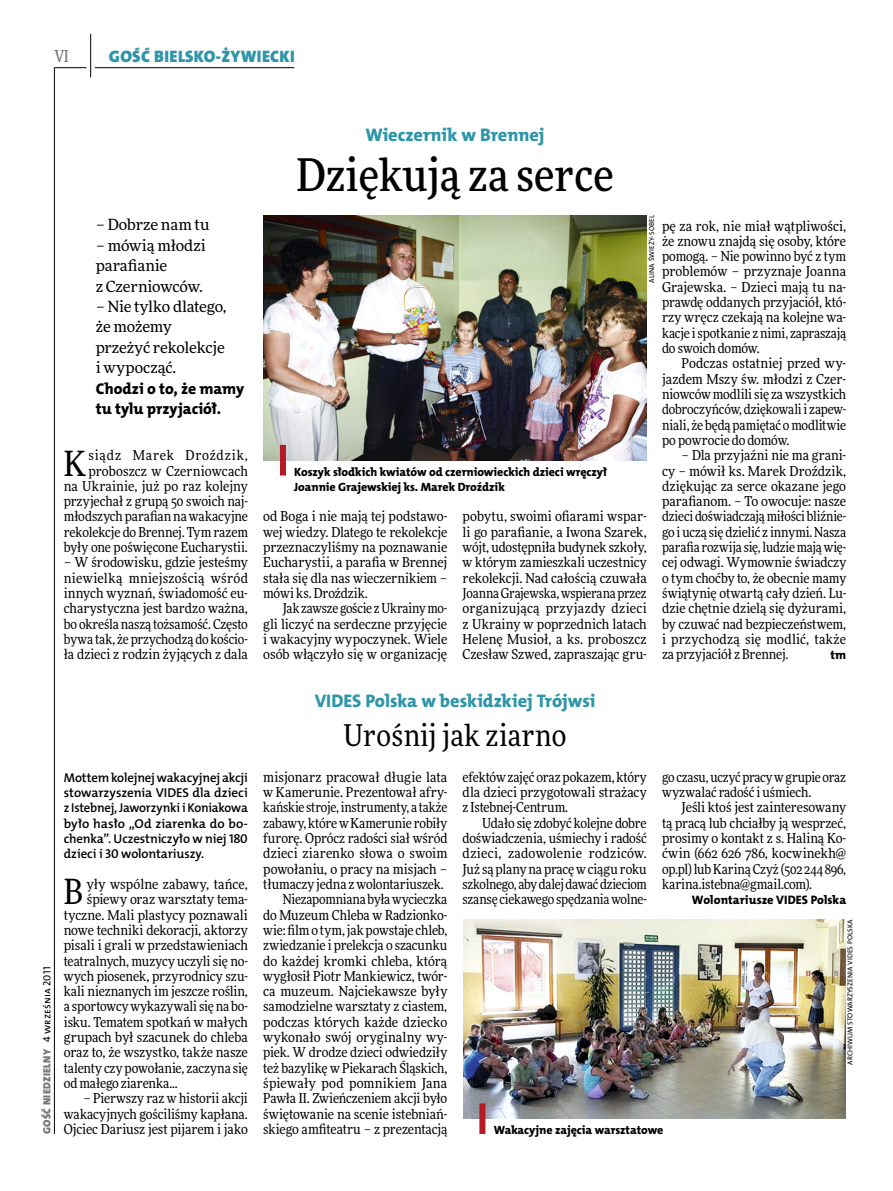
<style>
.page{position:relative;width:893px;height:1191px;background:#fff}
.page>*{position:absolute;margin:0;border:0;box-sizing:border-box;transform-origin:0 0}
.t1{font:500 45px "Freeday Narrow";color:#000}
.t2{font:34.8px "Freeday Narrow News";color:#000}
.t3{font:30px "Freeday Narrow News";letter-spacing:.01em;color:#000}
.t4{font:18.3px "The Mix HP8 Ex Bld";color:#2f95a8}
.t5{font:16.65px "The Mix HP9 Blk";letter-spacing:.02em;color:#2f95a8}
.t6{font:500 16.5px "Freeday Narrow";color:#777778;scale:.9 1}
.t7{font:15.75px/20.4px "The Mix HP8 Ex Bld";color:#000}
.t8{font:15.45px/20.4px "Freeday News";letter-spacing:-.01em;color:#000}
.t9{font:13.65px/15.3px "Freeday Narrow News";letter-spacing:-.005em;color:#000;text-align:justify}
.t10{font:12.9px/15.3px "The Mix HP6 Se Bld";letter-spacing:-.01em;color:#000;text-align:justify}
.t11{font:12.3px "The Mix HP8 Ex Bld";letter-spacing:.005em;color:#000}
.t12{font:12px/15.3px "The Mix HP8 Ex Bld";letter-spacing:-.005em;color:#000}
.t13{font:10.5px "The Mix HP9 Blk";letter-spacing:.025em;color:#777778}
.t14{font:7.2px "The Mix HP5 Plain";letter-spacing:.015em;color:#000}
.s1{font-family:"The Mix HP5 Plain";color:#000}
</style>
<div class="page">
<hr style="left:54px;top:67px;width:1px;height:1067px;background:#000">
<hr style="left:90px;top:34px;width:1px;height:43px;background:#000">
<hr style="left:54px;top:67px;width:32px;height:1px;background:#000">
<hr style="left:95px;top:67px;width:199px;height:1px;background:#000">
<img style="left:263px;top:215px;width:384px;height:245px">
<div style="left:280px;top:445px;width:6px;height:30px;background:#b51b24"></div>
<img style="left:463px;top:919px;width:383px;height:199px">
<div style="left:479px;top:1103px;width:6px;height:31px;background:#b51b24"></div>
<p class="t6" style="left:54px;top:46px;width:17px">VI</p>
<p class="t5" style="left:109px;top:46px;width:187px">GOŚĆ BIELSKO-ŻYWIECKI</p>
<p class="t8" style="left:96px;top:214px;width:115px">– Dobrze nam tu</p>
<p class="t8" style="left:96px;top:235px;width:112px">– mówią młodzi parafianie<br>z Czerniowców.</p>
<p class="t8" style="left:96px;top:296px;width:132px">– Nie tylko dlatego, że możemy przeżyć rekolekcje i wypocząć.</p>
<p class="t7" style="left:96px;top:378px;width:150px">Chodzi o to, że mamy tu tylu przyjaciół.</p>
<p class="t9" style="left:64px;top:447px;width:186px;text-align:right">siądz Marek Droździk, proboszcz w Czerniowcach<br>na Ukrainie, już po raz kolejny przyjechał z grupą 50 swoich naj&shy;młodszych parafian na wakacyjne rekolekcje do Brennej. Tym razem były one poświęcone Eucharystii.</p>
<p class="t9" style="left:64px;top:555px;width:186px">– W środowisku, gdzie jesteśmy niewielką mniejszością wśród innych wyznań, świadomość eu&shy;charystyczna jest bardzo ważna, bo określa naszą tożsamość. Często bywa tak, że przychodzą do kościo&shy;ła dzieci z rodzin żyjących z dala</p>
<h2 class="t2" style="left:64px;top:442px;width:24px">K</h2>
<p class="t13" style="left:40px;top:1134px;width:169px;rotate:-90deg">GOŚĆ NIEDZIELNY <span class="s1">4 września 2011</span></p>
<p class="t10" style="left:64px;top:770px;width:186px">Mottem kolejnej wakacyjnej akcji stowarzyszenia VIDES dla dzieci z Istebnej, Jaworzynki i Koniakowa było hasło „Od ziarenka do bo&shy;chenka”. Uczestniczyło w niej 180 dzieci i 30 wolontariuszy.</p>
<h2 class="t2" style="left:64px;top:870px;width:21px">B</h2>
<p class="t9" style="left:87px;top:876px;width:163px">yły wspólne zabawy, tańce,</p>
<p class="t9" style="left:87px;top:891px;width:163px">śpiewy oraz warsztaty tema-</p>
<p class="t9" style="left:64px;top:907px;width:186px">tyczne. Mali plastycy poznawali</p>
<p class="t9" style="left:64px;top:922px;width:186px">nowe techniki dekoracji, aktorzy</p>
<p class="t9" style="left:64px;top:937px;width:186px">pisali i grali w przedstawieniach</p>
<p class="t9" style="left:64px;top:953px;width:186px">teatralnych, muzycy uczyli się no-</p>
<p class="t9" style="left:64px;top:968px;width:186px">wych piosenek, przyrodnicy szu-</p>
<p class="t9" style="left:64px;top:983px;width:186px">kali nieznanych im jeszcze roślin,</p>
<p class="t9" style="left:64px;top:998px;width:186px">a sportowcy wykazywali się na bo-</p>
<p class="t9" style="left:64px;top:1014px;width:186px">isku. Tematem spotkań w małych</p>
<p class="t9" style="left:64px;top:1029px;width:186px">grupach był szacunek do chleba</p>
<p class="t9" style="left:64px;top:1044px;width:186px">oraz to, że wszystko, także nasze</p>
<p class="t9" style="left:64px;top:1060px;width:186px">talenty czy powołanie, zaczyna się</p>
<p class="t9" style="left:64px;top:1075px;width:116px">od małego ziarenka...</p>
<p class="t9" style="left:64px;top:1090px;width:186px;text-indent:20px">– Pierwszy raz w historii akcji wakacyjnych gościliśmy kapłana.<br>Ojciec Dariusz jest pijarem i jako</p>
<h3 class="t4" style="left:365px;top:123px;width:181px">Wieczernik w Brennej</h3>
<h1 class="t1" style="left:296px;top:147px;width:319px">Dziękują za serce</h1>
<p class="t14" style="left:647px;top:282px;width:69px;rotate:-90deg">Alina Świeży-Sobel</p>
<p class="t9" style="left:662px;top:218px;width:186px">pę za rok, nie miał wątpliwości, że znowu znajdą się osoby, które pomogą. – Nie powinno być z tym problemów – przyznaje Joanna Grajewska. – Dzieci mają tu na&shy;prawdę oddanych przyjaciół, któ&shy;rzy wręcz czekają na kolejne wa&shy;kacje i spotkanie z nimi, zapraszają do swoich domów.</p>
<p class="t9" style="left:662px;top:356px;width:186px;text-indent:20px">Podczas ostatniej przed wy&shy;jazdem Mszy św. młodzi z Czer&shy;niowców modlili się za wszystkich dobroczyńców, dziękowali i zapew&shy;niali, że będą pamiętać o modlitwie po powrocie do domów.</p>
<p class="t9" style="left:662px;top:447px;width:186px;text-indent:20px">– Dla przyjaźni nie ma grani&shy;cy – mówił ks. Marek Droździk, dziękując za serce okazane jego parafianom. – To owocuje: nasze dzieci doświadczają miłości bliźnie&shy;go i uczą się dzielić z innymi. Nasza parafia rozwija się, ludzie mają wię&shy;cej odwagi. Wymownie świadczy o tym choćby to, że obecnie mamy świątynię otwartą cały dzień. Lu&shy;dzie chętnie dzielą się dyżurami, by czuwać nad bezpieczeństwem, i przychodzą się modlić, także za przyjaciół z Brennej.</p>
<p class="t12" style="left:294px;top:464px;width:315px">Koszyk słodkich kwiatów od czerniowieckich dzieci wręczył<br>Joannie Grajewskiej ks. Marek Droździk</p>
<p class="t9" style="left:263px;top:509px;width:186px">od Boga i nie mają tej podstawo&shy;wej wiedzy. Dlatego te rekolekcje przeznaczyliśmy na poznawanie Eucharystii, a parafia w Brennej stała się dla nas wieczernikiem – mówi ks. Droździk.</p>
<p class="t9" style="left:263px;top:600px;width:186px;text-indent:20px">Jak zawsze goście z Ukrainy mo&shy;gli liczyć na serdeczne przyjęcie i wakacyjny wypoczynek. Wiele osób włączyło się w organizację</p>
<p class="t9" style="left:463px;top:509px;width:186px">pobytu, swoimi ofiarami wspar&shy;li go parafianie, a Iwona Szarek, wójt, udostępniła budynek szkoły, w którym zamieszkali uczestnicy rekolekcji. Nad całością czuwała Joanna Grajewska, wspierana przez organizującą przyjazdy dzieci z Ukrainy w poprzednich latach Helenę Musioł, a ks. proboszcz Czesław Szwed, zapraszając gru-</p>
<p class="t11" style="left:830px;top:647px;width:17px">tm</p>
<h3 class="t4" style="left:315px;top:689px;width:282px">VIDES Polska w beskidzkiej Trójwsi</h3>
<h3 class="t3" style="left:344px;top:717px;width:224px">Urośnij jak ziarno</h3>
<p class="t9" style="left:263px;top:769px;width:186px;text-align:right">misjonarz pracował długie lata w Kamerunie. Prezentował afry&shy;kańskie stroje, instrumenty, a także zabawy, które w Kamerunie robiły furorę. Oprócz radości siał wśród dzieci ziarenko słowa o swoim powołaniu, o pracy na misjach – tłumaczy jedna z wolontariuszek.<br>Niezapomniana była wycieczka<br>do Muzeum Chleba w Radzionko&shy;wie: film o tym, jak powstaje chleb, zwiedzanie i prelekcja o szacunku do każdej kromki chleba, którą wygłosił Piotr Mankiewicz, twór&shy;ca muzeum. Najciekawsze były samodzielne warsztaty z ciastem, podczas których każde dziecko wykonało swój oryginalny wy&shy;piek. W drodze dzieci odwiedziły też bazylikę w Piekarach Śląskich, śpiewały pod pomnikiem Jana<br>Pawła II. Zwieńczeniem akcji było świętowanie na scenie istebniań&shy;skiego amfiteatru – z prezentacją</p>
<p class="t9" style="left:463px;top:769px;width:186px">efektów zajęć oraz pokazem, który dla dzieci przygotowali strażacy z Istebnej-Centrum.</p>
<p class="t9" style="left:662px;top:769px;width:186px">go czasu, uczyć pracy w grupie oraz wyzwalać radość i uśmiech.</p>
<p class="t9" style="left:662px;top:799px;width:186px;text-indent:20px">Jeśli ktoś jest zainteresowany tą pracą lub chciałby ją wesprzeć, prosimy o kontakt z s. Haliną Ko&shy;ćwin (662 626 786, kocwinekh@ op.pl) lub Kariną Czyż (502 244 896, karina.istebna@gmail.com).</p>
<p class="t11" style="left:692px;top:892px;width:156px">Wolontariusze VIDES Polska</p>
<p class="t9" style="left:463px;top:815px;width:186px;text-indent:20px">Udało się zdobyć kolejne dobre doświadczenia, uśmiechy i radość dzieci, zadowolenie rodziców.<br>Już są plany na pracę w ciągu roku szkolnego, aby dalej dawać dzieciom szansę ciekawego spędzania wolne-</p>
<p class="t14" style="left:845px;top:1064px;width:146px;rotate:-90deg">archiwum Stowarzyszenia VI DES Polska</p>
<p class="t12" style="left:494px;top:1122px;width:171px">Wakacyjne zajęcia warsztatowe</p>
</div>
